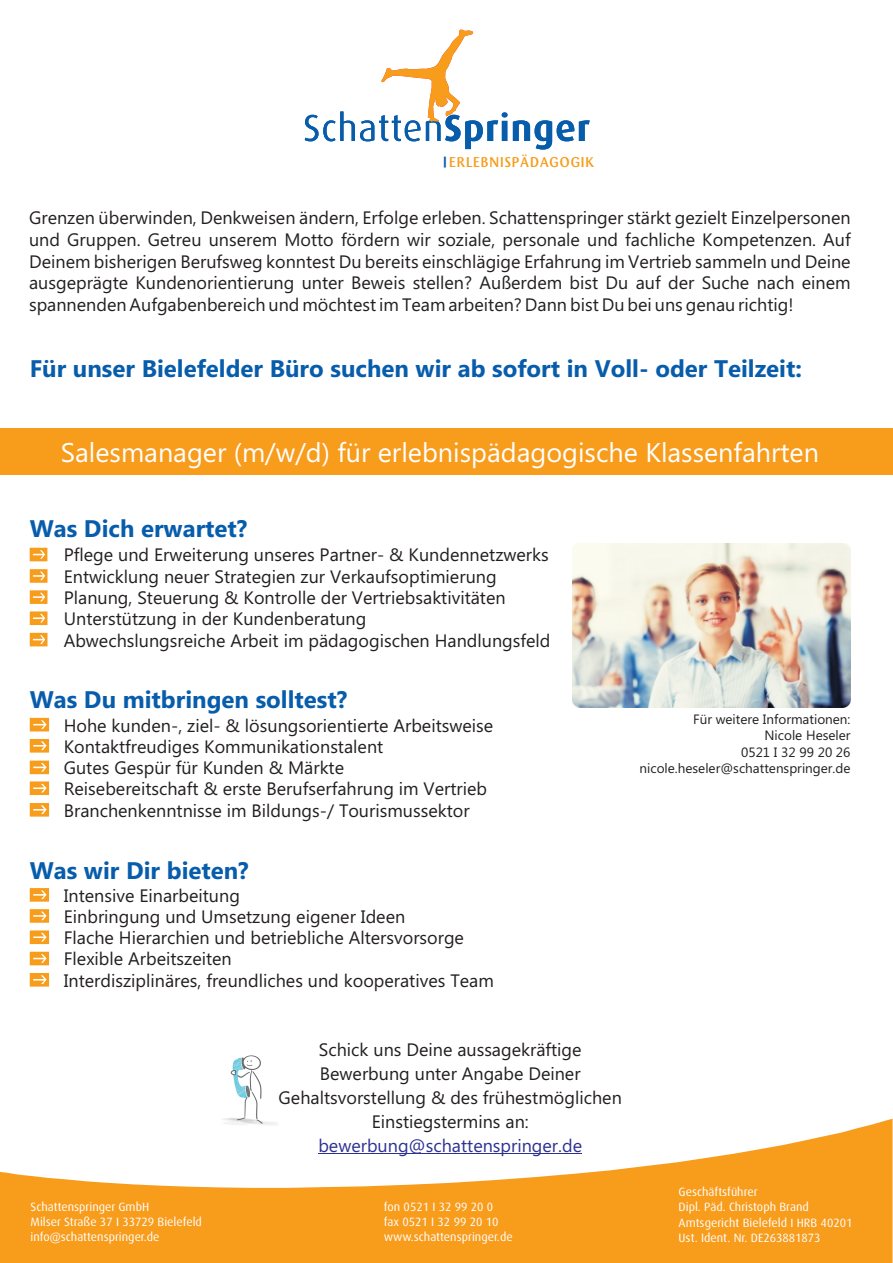
<style>
.page{position:relative;width:893px;height:1263px;background:#fff}
.page>*{position:absolute;margin:0;border:0;box-sizing:border-box;transform-origin:0 0}
.t1{font:27px "Ebrima";color:#fff}
.t2{font:700 24px "Ebrima";color:#075dab}
.t3{font:18px/21.6px "Ebrima";color:#231f20}
.t4{font:18px "Ebrima";color:#2d3291}
.t5{font:500 14.85px "Wunderlich";letter-spacing:.03em;color:#f89c1c}
.t6{font:13.5px/16.2px "Ebrima";color:#231f20;text-align:right}
.t7{font:12px/15.1px "Dax Offc";color:#fff}
.s1{font-weight:700;color:#075dab}
</style>
<div class="page">
<svg style="left:30px;top:803px;width:19px;height:14px"></svg>
<svg style="left:30px;top:718px;width:19px;height:13px"></svg>
<svg style="left:30px;top:739px;width:19px;height:13px"></svg>
<svg style="left:30px;top:761px;width:19px;height:13px"></svg>
<svg style="left:30px;top:781px;width:19px;height:14px"></svg>
<svg style="left:30px;top:548px;width:17px;height:13px"></svg>
<svg style="left:30px;top:611px;width:17px;height:14px"></svg>
<svg style="left:30px;top:569px;width:17px;height:14px"></svg>
<svg style="left:30px;top:590px;width:17px;height:14px"></svg>
<div style="left:0;top:429px;width:893px;height:46px;background:#f89c1c"></div>
<svg style="left:30px;top:633px;width:17px;height:13px"></svg>
<svg style="left:305px;top:30px;width:285px;height:120px"></svg>
<svg style="left:0;top:1119px;width:892px;height:144px;fill:#f89c1c"></svg>
<svg style="left:30px;top:930px;width:19px;height:14px"></svg>
<svg style="left:30px;top:909px;width:19px;height:14px"></svg>
<svg style="left:30px;top:888px;width:19px;height:14px"></svg>
<svg style="left:30px;top:952px;width:19px;height:13px"></svg>
<svg style="left:30px;top:973px;width:19px;height:13px"></svg>
<img style="left:219px;top:1055px;width:61px;height:72px">
<hr style="left:318px;top:1153px;width:264px;height:1px;background:#2d3291">
<img style="left:572px;top:543px;width:278px;height:165px">
<p class="t5" style="left:443px;top:154px;width:153px"><span class="s1">|</span>ERLEBNISPÄDAGOGIK</p>
<p class="t3" style="left:29px;top:209px;width:823px;text-align:justify">Grenzen überwinden, Denkweisen ändern, Erfolge erleben. Schattenspringer stärkt gezielt Einzelpersonen und Gruppen. Getreu unserem Motto fördern wir soziale, personale und fachliche Kompetenzen. Auf Deinem bisherigen Berufsweg konntest Du bereits einschlägige Erfahrung im Vertrieb sammeln und Deine ausgeprägte Kundenorientierung unter Beweis stellen? Außerdem bist Du auf der Suche nach einem spannenden Aufgabenbereich und möchtest im Team arbeiten? Dann bist Du bei uns genau richtig!</p>
<h2 class="t2" style="left:30px;top:359px;width:774px">Für unser Bielefelder Büro suchen wir ab sofort in Voll- oder Teilzeit:</h2>
<h1 class="t1" style="left:61px;top:442px;width:760px">Salesmanager (m/w/d) für erlebnispädagogische Klassenfahrten</h1>
<h2 class="t2" style="left:30px;top:519px;width:219px">Was Dich erwartet?</h2>
<p class="t3" style="left:64px;top:546px;width:486px">Pflege und Erweiterung unseres Partner- &amp; Kundennetzwerks<br>Entwicklung neuer Strategien zur Verkaufsoptimierung</p>
<p class="t3" style="left:64px;top:589px;width:443px">Planung, Steuerung &amp; Kontrolle der Vertriebsaktivitäten</p>
<p class="t3" style="left:64px;top:610px;width:304px">Unterstützung in der Kundenberatung</p>
<p class="t3" style="left:64px;top:631px;width:488px">Abwechslungsreiche Arbeit im pädagogischen Handlungsfeld</p>
<h2 class="t2" style="left:30px;top:691px;width:319px">Was Du mitbringen solltest?</h2>
<p class="t3" style="left:64px;top:716px;width:431px">Hohe kunden-, ziel- &amp; lösungsorientierte Arbeitsweise</p>
<p class="t3" style="left:64px;top:737px;width:321px">Kontaktfreudiges Kommunikationstalent</p>
<p class="t3" style="left:64px;top:759px;width:425px;line-height:20.9px">Gutes Gespür für Kunden &amp; Märkte<br>Reisebereitschaft &amp; erste Berufserfahrung im Vertrieb</p>
<p class="t3" style="left:64px;top:801px;width:407px">Branchenkenntnisse im Bildungs-/ Tourismussektor</p>
<h2 class="t2" style="left:30px;top:861px;width:221px">Was wir Dir bieten?</h2>
<p class="t3" style="left:64px;top:887px;width:343px;line-height:21px">Intensive Einarbeitung<br>Einbringung und Umsetzung eigener Ideen</p>
<p class="t3" style="left:64px;top:929px;width:432px">Flache Hierarchien und betriebliche Altersvorsorge<br>Flexible Arbeitszeiten<br>Interdisziplinäres, freundliches und kooperatives Team</p>
<p class="t6" style="left:640px;top:713px;width:212px">Für weitere Informationen:<br>Nicole Heseler<br>0521 I 32 99 20 26 nicole.heseler@schattenspringer.de</p>
<p class="t3" style="left:279px;top:1039px;width:345px;line-height:24px;text-align:center">Schick uns Deine aussagekräftige Bewerbung unter Angabe Deiner Gehaltsvorstellung &amp; des frühestmöglichen Einstiegstermins an:</p>
<p class="t4" style="left:318px;top:1139px;width:265px">bewerbung@schattenspringer.de</p>
<p class="t7" style="left:31px;top:1199px;width:173px">Schattenspringer GmbH<br>Milser Straße 37 I 33729 Bielefeld info@schattenspringer.de</p>
<p class="t7" style="left:384px;top:1200px;width:130px">fon 0521 I 32 99 20 0<br>fax 0521 I 32 99 20 10 www.schattenspringer.de</p>
<p class="t7" style="left:679px;top:1185px;width:175px">Geschäftsführer<br>Dipl. Päd. Christoph Brand<br>Amtsgericht Bielefeld I HRB 40201<br>Ust. Ident. Nr. DE263881873</p>
</div>
